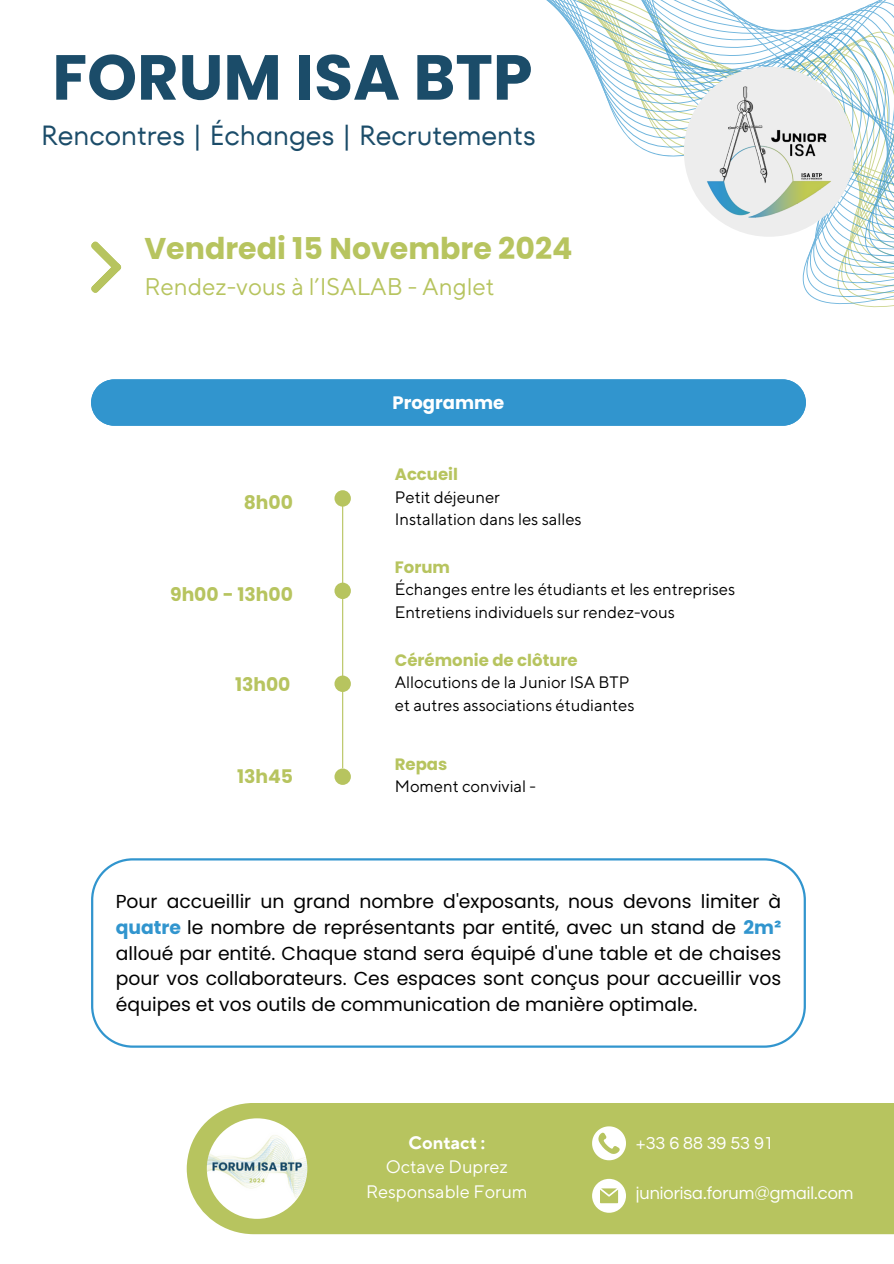
<style>
.page{position:relative;width:894px;height:1264px;background:#fff}
.page>*{position:absolute;margin:0;border:0;box-sizing:border-box;transform-origin:0 0}
.t1{font:700 63.6px "Poppins";color:#1b4c69}
.t2{font:700 30px "Poppins";color:#b7c45f}
.t3{font:27.6px "TT Fors";color:#1b4c69}
.t4{font:24px "TT Norms Pro";color:#b7c45f}
.t5{font:18.75px/25.8px "Poppins";color:#000;text-align:justify}
.t6{font:700 18.75px "Poppins";color:#b7c45f}
.t7{font:18px "Questrial";color:#fff}
.t8{font:18px/24.8px "TT Norms Pro";color:#fff;text-align:center}
.t9{font:700 18px "Poppins";color:#fff}
.t10{font:16.5px "TT Norms Pro";color:#000}
.t11{font:700 16.5px "Poppins";color:#b7c45f}
.s1{font-weight:700;color:#3195ce}
.s2{font-weight:700}
</style>
<div class="page">
<div style="left:187px;top:1103px;width:706px;height:131px;background:#b7c45f"></div>
<svg style="left:592px;top:1126px;width:33px;height:34px"></svg>
<svg style="left:592px;top:1178px;width:33px;height:34px"></svg>
<img style="left:207px;top:1118px;width:100px;height:100px;border-radius:50%">
<svg style="left:546px;top:0;width:347px;height:308px"></svg>
<div style="left:683px;top:67px;width:170px;height:170px;background:#ededed;border-radius:50%"></div>
<img style="left:694px;top:77px;width:149px;height:149px">
<div style="left:91px;top:379px;width:714px;height:47px;background:#3195ce"></div>
<hr style="left:342px;top:499px;width:1px;height:269px;background:#b7c45f">
<div style="left:334px;top:490px;width:17px;height:16px;background:#b7c45f;border-radius:50%"></div>
<div style="left:334px;top:582px;width:17px;height:17px;background:#b7c45f;border-radius:50%"></div>
<div style="left:334px;top:675px;width:17px;height:17px;background:#b7c45f;border-radius:50%"></div>
<div style="left:334px;top:768px;width:17px;height:17px;background:#b7c45f;border-radius:50%"></div>
<svg style="left:91px;top:241px;width:30px;height:52px"></svg>
<svg style="left:91px;top:858px;width:714px;height:189px"></svg>
<p class="t1" style="left:52px;top:33px;width:481px">FORUM ISA BTP</p>
<p class="t3" style="left:41px;top:115px;width:496px">Rencontres | Échanges | Recrutements</p>
<h1 class="t2" style="left:144px;top:227px;width:429px">Vendredi 15 Novembre 2024</h1>
<p class="t4" style="left:144px;top:272px;width:351px">Rendez-vous à l’ISALAB - Anglet</p>
<p class="t6" style="left:244px;top:489px;width:51px">8h00</p>
<p class="t6" style="left:170px;top:581px;width:124px">9h00 - 13h00</p>
<p class="t6" style="left:235px;top:671px;width:57px">13h00</p>
<p class="t6" style="left:237px;top:763px;width:57px">13h45</p>
<h3 class="t9" style="left:392px;top:390px;width:113px">Programme</h3>
<p class="t11" style="left:395px;top:462px;width:65px">Accueil</p>
<p class="t10" style="left:395px;top:487px;width:107px">Petit déjeuner</p>
<p class="t10" style="left:395px;top:509px;width:188px">Installation dans les salles</p>
<p class="t11" style="left:395px;top:555px;width:57px">Forum</p>
<p class="t10" style="left:395px;top:579px;width:342px">Échanges entre les étudiants et les entreprises</p>
<p class="t10" style="left:395px;top:602px;width:281px">Entretiens individuels sur rendez-vous</p>
<p class="t11" style="left:395px;top:648px;width:184px">Cérémonie de clôture</p>
<p class="t10" style="left:395px;top:672px;width:236px">Allocutions de la Junior ISA BTP</p>
<p class="t10" style="left:395px;top:695px;width:241px">et autres associations étudiantes</p>
<p class="t11" style="left:395px;top:752px;width:54px">Repas</p>
<h6 class="t10" style="left:395px;top:776px;width:143px">Moment convivial -</h6>
<h2 class="t5" style="left:116px;top:888px;width:666px">Pour accueillir un grand nombre d'exposants, nous devons limiter à <span class="s1">quatre</span> le nombre de représentants par entité, avec un stand de <span class="s1">2m² </span>alloué par entité. Chaque stand sera équipé d'une table et de chaises pour vos collaborateurs. Ces espaces sont conçus pour accueillir vos équipes et vos outils de communication de manière optimale.</h2>
<h5 class="t8" style="left:366px;top:1130px;width:163px"><span class="s2">Contact :<br></span>Octave Duprez<br>Responsable Forum</h5>
<p class="t7" style="left:635px;top:1133px;width:139px">+33 6 88 39 53 91</p>
<h4 class="t7" style="left:635px;top:1184px;width:219px">juniorisa.forum@gmail.com</h4>
</div>
